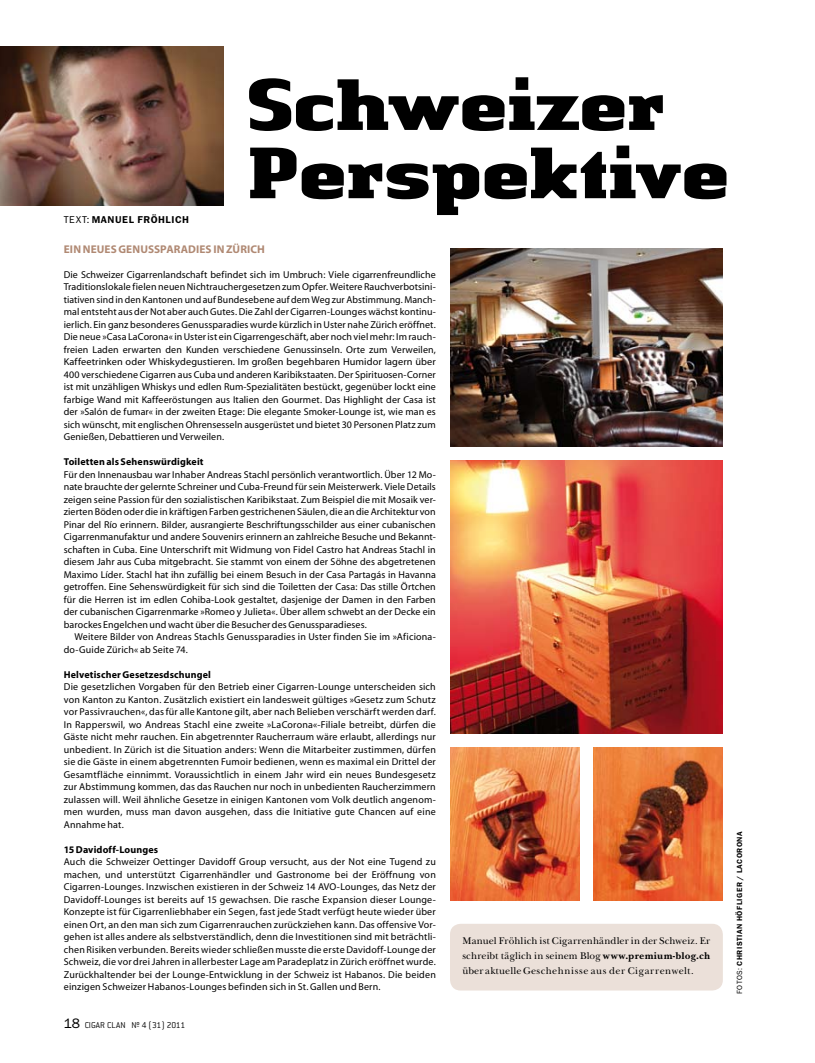
<style>
.page{position:relative;width:815px;height:1063px;background:#fff}
.page>*{position:absolute;margin:0;border:0;box-sizing:border-box;transform-origin:0 0}
.t1{font:75.88px/68.2px "Cigar Clan";letter-spacing:-.005em;color:#000}
.t2{font:700 11.25px "Myriad";letter-spacing:.01em;color:#b08973}
.t3{font:10px/12.5px "Myriad";letter-spacing:.015em;color:#000;text-align:justify}
.t4{font:10px/15px "New Baskerville ITCOTF";letter-spacing:.04em;color:#000;text-align:justify}
.t5{font:700 10px "Myriad";letter-spacing:.015em;color:#000}
.t6{font:10px "Franklin Gothic Demi C OTF Regular";letter-spacing:.055em;color:#000}
.t7{font:9.38px "Conduit Cyr ITC Light";letter-spacing:-.005em;color:#000}
.t8{font:7.5px "Franklin Gothic Demi C OTF Regular";letter-spacing:.065em;color:#000}
.s1{font-family:"Franklin Gothic Book C OTF Regular"}
.s2{font-weight:700}
.s3{font-family:"Franklin Gothic Book C OTF Regular";font-size:13.75px}
</style>
<div class="page">
<img style="left:0;top:46px;width:223px;height:160px">
<img style="left:450px;top:748px;width:129px;height:152px">
<img style="left:594px;top:748px;width:129px;height:152px">
<img style="left:450px;top:461px;width:273px;height:272px">
<img style="left:450px;top:248px;width:273px;height:198px">
<div style="left:450px;top:924px;width:273px;height:67px;background:#ebe0d9;border-radius:11px"></div>
<h1 class="t1" style="left:248px;top:68px;width:483px">Schweizer<br>Perspektive</h1>
<p class="t6" style="left:64px;top:214px;width:127px"><span class="s1">TEXT:</span> MANUEL FRÖHLICH</p>
<p class="t2" style="left:64px;top:243px;width:203px">Ein neues Genussparadies in Zürich</p>
<p class="t3" style="left:64px;top:269px;width:374px">Die Schweizer Cigarrenlandschaft befindet sich im Umbruch: Viele cigarrenfreundliche Traditionslokale fielen neuen Nichtrauchergesetzen zum Opfer. Weitere Rauchverbotsini&shy;tiativen sind in den Kantonen und auf Bundesebene auf dem Weg zur Abstimmung. Manch&shy;mal entsteht aus der Not aber auch Gutes. Die Zahl der Cigarren-Lounges wächst kontinu&shy;ierlich. Ein ganz besonderes Genussparadies wurde kürzlich in Uster nahe Zürich eröffnet.<br>Die neue »Casa LaCorona« in Uster ist ein Cigarrengeschäft, aber noch viel mehr: Im rauch&shy;freien Laden erwarten den Kunden verschiedene Genussinseln. Orte zum Verweilen, Kaffeetrinken oder Whiskydegustieren. Im großen begehbaren Humidor lagern über 400 verschiedene Cigarren aus Cuba und anderen Karibikstaaten. Der Spirituosen-Corner ist mit unzähligen Whiskys und edlen Rum-Spezialitäten bestückt, gegenüber lockt eine farbige Wand mit Kaffeeröstungen aus Italien den Gourmet. Das Highlight der Casa ist der »Salón de fumar« in der zweiten Etage: Die elegante Smoker-Lounge ist, wie man es sich wünscht, mit englischen Ohrensesseln ausgerüstet und bietet 30 Personen Platz zum Genießen, Debattieren und Verweilen.</p>
<p class="t5" style="left:64px;top:457px;width:141px">Toiletten als Sehenswürdigkeit</p>
<p class="t3" style="left:64px;top:469px;width:374px">Für den Innenausbau war Inhaber Andreas Stachl persönlich verantwortlich. Über 12 Mo&shy;nate brauchte der gelernte Schreiner und Cuba-Freund für sein Meisterwerk. Viele Details zeigen seine Passion für den sozialistischen Karibikstaat. Zum Beispiel die mit Mosaik ver&shy;zierten Böden oder die in kräftigen Farben gestrichenen Säulen, die an die Architektur von Pinar del Río erinnern. Bilder, ausrangierte Beschriftungsschilder aus einer cubanischen Cigarrenmanufaktur und andere Souvenirs erinnern an zahlreiche Besuche und Bekannt&shy;schaften in Cuba. Eine Unterschrift mit Widmung von Fidel Castro hat Andreas Stachl in diesem Jahr aus Cuba mitgebracht. Sie stammt von einem der Söhne des abgetretenen Maximo Líder. Stachl hat ihn zufällig bei einem Besuch in der Casa Partagás in Havanna getroffen. Eine Sehenswürdigkeit für sich sind die Toiletten der Casa: Das stille Örtchen für die Herren ist im edlen Cohiba-Look gestaltet, dasjenige der Damen in den Farben der cubanischen Cigarrenmarke »Romeo y Julieta«. Über allem schwebt an der Decke ein barockes Engelchen und wacht über die Besucher des Genussparadieses.</p>
<p class="t3" style="left:64px;top:631px;width:374px;text-indent:11px">Weitere Bilder von Andreas Stachls Genussparadies in Uster finden Sie im »Aficiona&shy;do-Guide Zürich« ab Seite 74.</p>
<p class="t5" style="left:64px;top:669px;width:149px">Helvetischer Gesetzesdschungel</p>
<p class="t3" style="left:64px;top:681px;width:374px">Die gesetzlichen Vorgaben für den Betrieb einer Cigarren-Lounge unterscheiden sich von Kanton zu Kanton. Zusätzlich existiert ein landesweit gültiges »Gesetz zum Schutz vor Passivrauchen«, das für alle Kantone gilt, aber nach Belieben verschärft werden darf.<br>In Rapperswil, wo Andreas Stachl eine zweite »LaCorona«-Filiale betreibt, dürfen die Gäste nicht mehr rauchen. Ein abgetrennter Raucherraum wäre erlaubt, allerdings nur unbedient. In Zürich ist die Situation anders: Wenn die Mitarbeiter zustimmen, dürfen sie die Gäste in einem abgetrennten Fumoir bedienen, wenn es maximal ein Drittel der Gesamtfläche einnimmt. Voraussichtlich in einem Jahr wird ein neues Bundesgesetz zur Abstimmung kommen, das das Rauchen nur noch in unbedienten Raucherzimmern zulassen will. Weil ähnliche Gesetze in einigen Kantonen vom Volk deutlich angenom&shy;men wurden, muss man davon ausgehen, dass die Initiative gute Chancen auf eine Annahme hat.</p>
<p class="t5" style="left:64px;top:844px;width:96px">15 Davidoff-Lounges</p>
<p class="t3" style="left:64px;top:856px;width:374px">Auch die Schweizer Oettinger Davidoff Group versucht, aus der Not eine Tugend zu machen, und unterstützt Cigarrenhändler und Gastronome bei der Eröffnung von Cigarren-Lounges. Inzwischen existieren in der Schweiz 14 AVO-Lounges, das Netz der Davidoff-Lounges ist bereits auf 15 gewachsen. Die rasche Expansion dieser Lounge-Konzepte ist für Cigarrenliebhaber ein Segen, fast jede Stadt verfügt heute wieder über einen Ort, an den man sich zum Cigarrenrauchen zurückziehen kann. Das offensive Vor&shy;gehen ist alles andere als selbstverständlich, denn die Investitionen sind mit beträchtli&shy;chen Risiken verbunden. Bereits wieder schließen musste die erste Davidoff-Lounge der Schweiz, die vor drei Jahren in allerbester Lage am Paradeplatz in Zürich eröffnet wurde.<br>Zurückhaltender bei der Lounge-Entwicklung in der Schweiz ist Habanos. Die beiden einzigen Schweizer Habanos-Lounges befinden sich in St. Gallen und Bern.</p>
<p class="t4" style="left:462px;top:934px;width:250px">Manuel Fröhlich ist Cigarrenhändler in der Schweiz. Er schreibt täglich in seinem Blog <span class="s2">www.premium-blog.ch </span>über aktuelle Geschehnisse aus der Cigarrenwelt.</p>
<p class="t8" style="left:735px;top:994px;width:164px;rotate:-90deg"><span class="s1">FotoS:</span> CHRISTIAN HÖFLIGER / LACORONA</p>
<p class="t7" style="left:64px;top:1020px;width:123px"><span class="s3">18</span> CIGAR CLAN № 4 (31) 2011</p>
</div>
